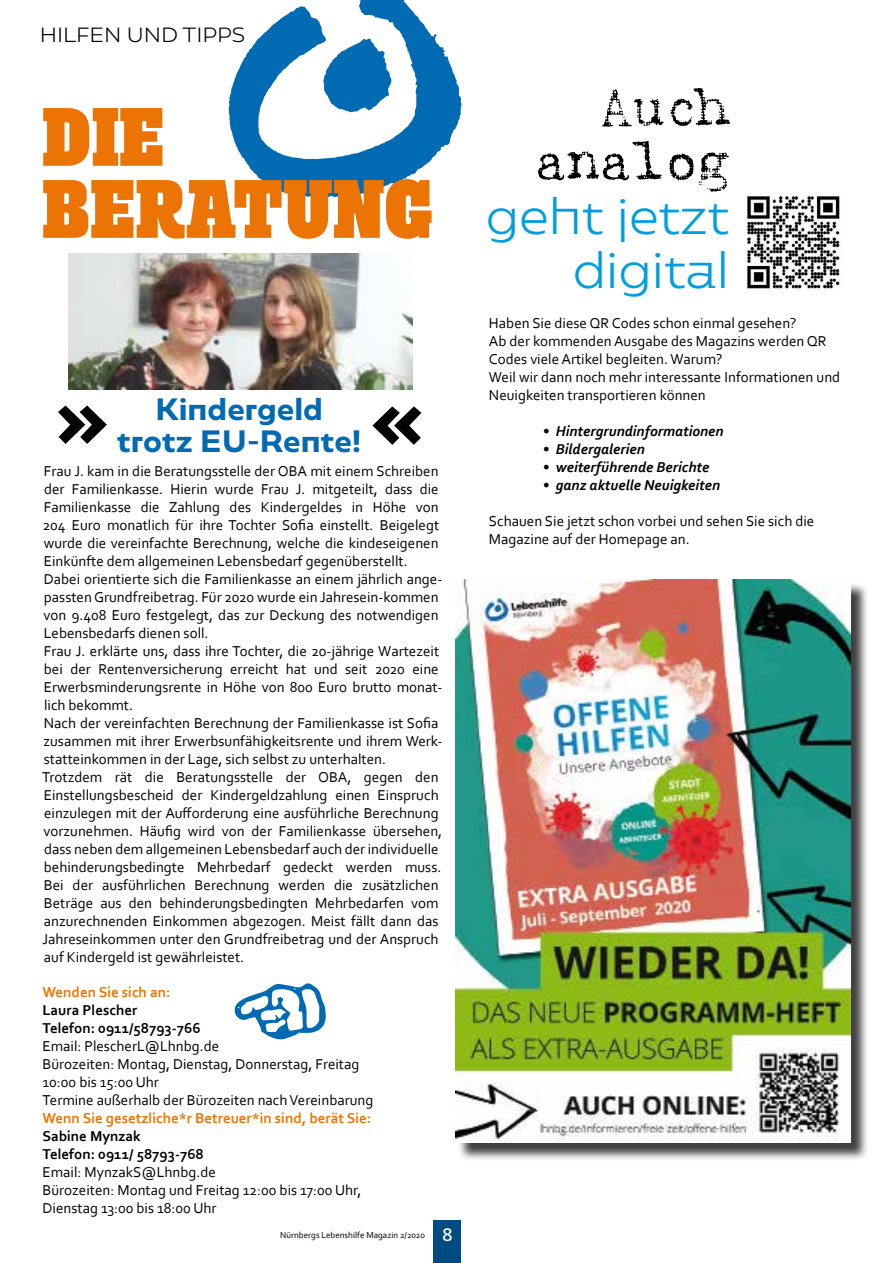
<style>
.page{position:relative;width:893px;height:1263px;background:#fff}
.page>*{position:absolute;margin:0;border:0;box-sizing:border-box;transform-origin:0 0}
.t1{font:82.5px/72px "Rita Ultra Bold DEMO";color:#ec7404}
.t2{font:900 65.4px "Caprina";color:#000}
.t3{font:54px/54px "Armenschrift";color:#000;text-align:right}
.t4{font:300 45px/54px "Caprina";color:#009ee0;text-align:right}
.t5{font:700 27px/32.4px "Caprina";color:#006ab3;text-align:center}
.t6{font:300 18px "Caprina";color:#000}
.t7{font:15px/18px "Corbel";color:#000}
.t8{font:italic 700 15px "Corbel";color:#000}
.t9{font:700 15px/18px "Corbel";color:#000}
.t10{font:700 15px "Corbel";color:#ec7404}
.t11{font:9px "Corbel";color:#000}
.s1{font-family:"Frutiger";font-size:18px;color:#fff}
</style>
<div class="page">
<div style="left:433px;top:1220px;width:27px;height:43px;background:#004c82"></div>
<svg style="left:229px;top:0;width:232px;height:197px"></svg>
<svg style="left:323px;top:39px;width:68px;height:73px"></svg>
<svg style="left:234px;top:983px;width:92px;height:56px"></svg>
<img style="left:68px;top:253px;width:345px;height:137px">
<img style="left:747px;top:196px;width:93px;height:93px">
<div style="left:457px;top:582px;width:412px;height:579px;background:#000;opacity:.75"></div>
<img style="left:455px;top:580px;width:395px;height:563px">
<p class="t6" style="left:40px;top:23px;width:207px">HILFEN UND TIPPS</p>
<h1 class="t1" style="left:42px;top:105px;width:391px">DIE<br>BERATUNG</h1>
<h3 class="t5" style="left:117px;top:393px;width:246px">Kindergeld trotz EU-Rente!</h3>
<h2 class="t2" style="left:55px;top:370px;width:55px">»</h2>
<p class="t7" style="left:42px;top:461px;width:402px">Frau J. kam in die Beratungsstelle der OBA mit einem Schreiben der Familienkasse. Hierin wurde Frau J. mitgeteilt, dass die Familienkasse die Zahlung des Kindergeldes in Höhe von 204 Euro monatlich für ihre Tochter Sofia einstellt. Beigelegt wurde die vereinfachte Berechnung, welche die kindeseigenen Einkünfte dem allgemeinen Lebensbedarf gegenüberstellt.<br>Dabei orientierte sich die Familienkasse an einem jährlich ange&shy;passten Grundfreibetrag. Für 2020 wurde ein Jahresein-kommen von 9.408 Euro festgelegt, das zur Deckung des notwendigen Lebensbedarfs dienen soll.<br>Frau J. erklärte uns, dass ihre Tochter, die 20-jährige Wartezeit bei der Rentenversicherung erreicht hat und seit 2020 eine Erwerbsminderungsrente in Höhe von 800 Euro brutto monat&shy;lich bekommt.<br>Nach der vereinfachten Berechnung der Familienkasse ist Sofia zusammen mit ihrer Erwerbsunfähigkeitsrente und ihrem Werk&shy;statteinkommen in der Lage, sich selbst zu unterhalten.<br>Trotzdem rät die Beratungsstelle der OBA, gegen den Einstellungsbescheid der Kindergeldzahlung einen Einspruch einzulegen mit der Aufforderung eine ausführliche Berechnung vorzunehmen. Häufig wird von der Familienkasse übersehen, dass neben dem allgemeinen Lebensbedarf auch der individuelle behinderungsbedingte Mehrbedarf gedeckt werden muss.<br>Bei der ausführlichen Berechnung werden die zusätzlichen Beträge aus den behinderungsbedingten Mehrbedarfen vom anzurechnenden Einkommen abgezogen. Meist fällt dann das Jahreseinkommen unter den Grundfreibetrag und der Anspruch auf Kindergeld ist gewährleistet.</p>
<p class="t10" style="left:43px;top:982px;width:130px">Wenden Sie sich an:</p>
<p class="t9" style="left:43px;top:1000px;width:160px">Laura Plescher<br>Telefon: 0911/58793-766</p>
<p class="t7" style="left:43px;top:1036px;width:332px">Email: PlescherL@Lhnbg.de<br>Bürozeiten: Montag, Dienstag, Donnerstag, Freitag 10:00 bis 15:00 Uhr<br>Termine außerhalb der Bürozeiten nach Vereinbarung</p>
<p class="t10" style="left:43px;top:1108px;width:330px">Wenn Sie gesetzliche*r Betreuer*in sind, berät Sie:</p>
<p class="t9" style="left:43px;top:1126px;width:163px">Sabine Mynzak<br>Telefon: 0911/ 58793-768</p>
<p class="t7" style="left:43px;top:1162px;width:320px">Email: MynzakS@Lhnbg.de<br>Bürozeiten: Montag und Freitag 12:00 bis 17:00 Uhr,<br>Dienstag 13:00 bis 18:00 Uhr</p>
<p class="t11" style="left:280px;top:1229px;width:174px">Nürnbergs Lebenshilfe Magazin 2/2020 <span class="s1">8</span></p>
<h3 class="t3" style="left:535px;top:85px;width:196px">Auch analog</h3>
<h3 class="t4" style="left:486px;top:188px;width:245px">geht jetzt digital</h3>
<p class="t7" style="left:489px;top:314px;width:353px">Haben Sie diese QR Codes schon einmal gesehen?<br>Ab der kommenden Ausgabe des Magazins werden QR Codes viele Artikel begleiten. Warum?<br>Weil wir dann noch mehr interessante Informationen und Neuigkeiten transportieren können</p>
<p class="t8" style="left:543px;top:422px;width:182px">• Hintergrundinformationen</p>
<p class="t8" style="left:543px;top:440px;width:103px">• Bildergalerien</p>
<p class="t8" style="left:543px;top:458px;width:168px">• weiterführende Berichte</p>
<p class="t8" style="left:543px;top:476px;width:179px">• ganz aktuelle Neuigkeiten</p>
<p class="t7" style="left:489px;top:512px;width:327px">Schauen Sie jetzt schon vorbei und sehen Sie sich die<br>Magazine auf der Homepage an.</p>
</div>
